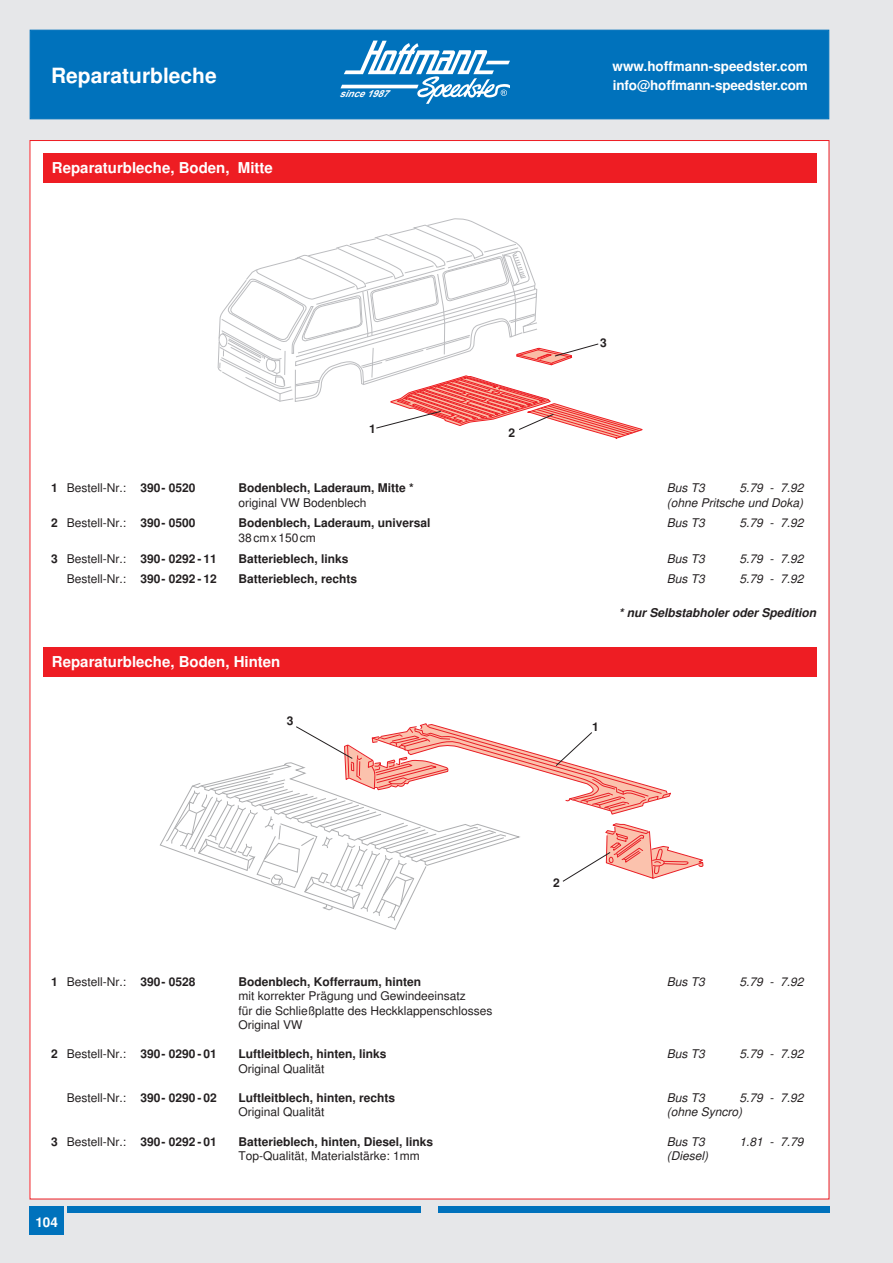
<style>
.page{position:relative;width:893px;height:1263px;background:#e6e7e9}
.page>*{position:absolute;margin:0;border:0;box-sizing:border-box;transform-origin:0 0}
.t1{font:700 21px "Helvetica";color:#fff}
.t2{font:700 15px "Helvetica";color:#fff}
.t3{font:700 13.5px/18.3px "Helvetica";color:#fff}
.t4{font:12px/14.4px "Helvetica";color:#231f20}
.t5{font:700 12px "Helvetica";color:#231f20}
.t6{font:italic 12px "Helvetica";color:#231f20}
.t7{font:italic 700 12px "Helvetica";color:#231f20}
.t8{font:italic 700 9.6px "Arial";color:#fff}
.s1{font-weight:700}
.s2{font-weight:400}
</style>
<div class="page">
<div style="left:30px;top:1206px;width:34px;height:29px;background:#0072bc"></div>
<div style="left:67px;top:1206px;width:354px;height:6px;background:#0072bc"></div>
<div style="left:438px;top:1206px;width:391px;height:6px;background:#0072bc"></div>
<div style="left:30px;top:30px;width:799px;height:89px;background:#0072bc;border:1px solid #0072bc"></div>
<svg style="left:341px;top:41px;width:169px;height:63px"></svg>
<div style="left:30px;top:141px;width:799px;height:1058px;background:#fff"></div>
<div style="left:43px;top:153px;width:774px;height:30px;background:#ee1d23"></div>
<svg style="left:217px;top:218px;width:426px;height:221px"></svg>
<div style="left:43px;top:647px;width:774px;height:30px;background:#ee1d23"></div>
<svg style="left:165px;top:723px;width:539px;height:198px"></svg>
<h1 class="t1" style="left:51px;top:63px;width:167px">Reparaturbleche</h1>
<p class="t3" style="left:613px;top:58px;width:197px">www.hoffmann-speedster.com info@hoffmann-speedster.com</p>
<p class="t8" style="left:339px;top:87px;width:57px">since1987</p>
<p class="t2" style="left:52px;top:159px;width:222px">Reparaturbleche, Boden, Mitte</p>
<p class="t5" style="left:369px;top:422px;width:8px">1</p>
<p class="t5" style="left:509px;top:426px;width:8px">2</p>
<p class="t5" style="left:600px;top:336px;width:8px">3</p>
<p class="t4" style="left:51px;top:481px;width:146px"><span class="s1">1</span> Bestell-Nr.: <span class="s1">390- 0520</span></p>
<p class="t5" style="left:238px;top:481px;width:177px">Bodenblech, Laderaum, Mitte *</p>
<p class="t6" style="left:667px;top:481px;width:40px">Bus T3</p>
<p class="t6" style="left:740px;top:481px;width:65px">5.79 - 7.92</p>
<p class="t4" style="left:238px;top:495px;width:130px">original VW Bodenblech</p>
<p class="t6" style="left:667px;top:495px;width:138px">(ohne Pritsche und Doka)</p>
<p class="t4" style="left:51px;top:516px;width:146px"><span class="s1">2</span> Bestell-Nr.: <span class="s1">390- 0500</span></p>
<p class="t5" style="left:238px;top:516px;width:194px">Bodenblech, Laderaum, universal</p>
<p class="t6" style="left:667px;top:516px;width:40px">Bus T3</p>
<p class="t6" style="left:740px;top:516px;width:65px">5.79 - 7.92</p>
<p class="t4" style="left:238px;top:531px;width:79px">38cmx150cm</p>
<p class="t5" style="left:51px;top:551px;width:167px">3 <span class="s2">Bestell-Nr.:</span> 390- 0292 - 11</p>
<p class="t5" style="left:238px;top:551px;width:112px">Batterieblech, links</p>
<p class="t6" style="left:667px;top:551px;width:40px">Bus T3</p>
<p class="t6" style="left:740px;top:551px;width:65px">5.79 - 7.92</p>
<p class="t4" style="left:67px;top:572px;width:151px">Bestell-Nr.: <span class="s1">390- 0292 - 12</span></p>
<p class="t5" style="left:238px;top:572px;width:120px">Batterieblech, rechts</p>
<p class="t6" style="left:667px;top:572px;width:40px">Bus T3</p>
<p class="t6" style="left:740px;top:572px;width:65px">5.79 - 7.92</p>
<p class="t7" style="left:619px;top:605px;width:199px">* nur Selbstabholer oder Spedition</p>
<p class="t2" style="left:52px;top:653px;width:230px">Reparaturbleche, Boden, Hinten</p>
<p class="t5" style="left:287px;top:714px;width:8px">3</p>
<p class="t5" style="left:592px;top:719px;width:8px">1</p>
<p class="t5" style="left:553px;top:876px;width:8px">2</p>
<p class="t4" style="left:51px;top:975px;width:146px"><span class="s1">1</span> Bestell-Nr.: <span class="s1">390- 0528</span></p>
<p class="t5" style="left:238px;top:974px;width:184px">Bodenblech, Kofferraum, hinten</p>
<p class="t6" style="left:667px;top:974px;width:40px">Bus T3</p>
<p class="t6" style="left:740px;top:974px;width:65px">5.79 - 7.92</p>
<p class="t4" style="left:238px;top:989px;width:256px">mit korrekter Prägung und Gewindeeinsatz<br>für die Schließplatte des Heckklappenschlosses<br>Original VW</p>
<p class="t5" style="left:51px;top:1047px;width:167px">2 <span class="s2">Bestell-Nr.:</span> 390- 0290 - 01</p>
<p class="t5" style="left:238px;top:1047px;width:150px">Luftleitblech, hinten, links</p>
<p class="t6" style="left:667px;top:1047px;width:40px">Bus T3</p>
<p class="t6" style="left:740px;top:1047px;width:65px">5.79 - 7.92</p>
<p class="t4" style="left:238px;top:1062px;width:88px">Original Qualität</p>
<p class="t4" style="left:67px;top:1091px;width:151px">Bestell-Nr.: <span class="s1">390- 0290 - 02</span></p>
<p class="t5" style="left:238px;top:1091px;width:158px">Luftleitblech, hinten, rechts</p>
<p class="t6" style="left:667px;top:1091px;width:40px">Bus T3</p>
<p class="t6" style="left:740px;top:1091px;width:65px">5.79 - 7.92</p>
<p class="t4" style="left:238px;top:1105px;width:88px">Original Qualität</p>
<p class="t6" style="left:667px;top:1105px;width:77px">(ohne Syncro)</p>
<p class="t5" style="left:51px;top:1134px;width:167px">3 <span class="s2">Bestell-Nr.:</span> 390- 0292 - 01</p>
<p class="t5" style="left:238px;top:1134px;width:196px">Batterieblech, hinten, Diesel, links</p>
<p class="t6" style="left:667px;top:1134px;width:40px">Bus T3</p>
<p class="t6" style="left:740px;top:1134px;width:65px">1.81 - 7.79</p>
<p class="t4" style="left:238px;top:1149px;width:183px">Top-Qualität, Materialstärke: 1mm</p>
<p class="t6" style="left:667px;top:1149px;width:43px">(Diesel)</p>
<p class="t3" style="left:35px;top:1213px;width:24px">104</p>
</div>
